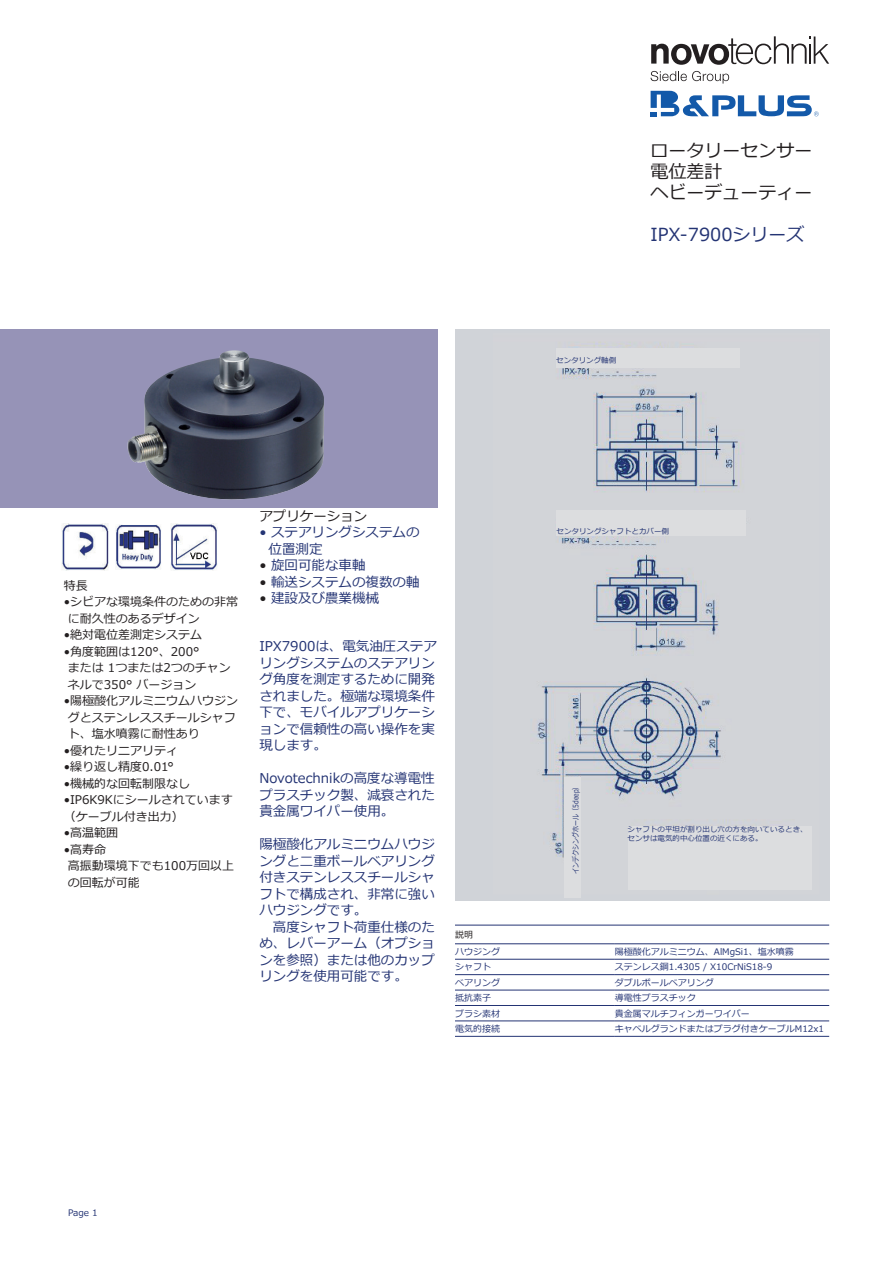
<style>
.page{position:relative;width:893px;height:1263px;background:#fff}
.page>*{position:absolute;margin:0;border:0;box-sizing:border-box;transform-origin:0 0}
.t1{font:18px/21px "Meiryo";color:#231f20}
.t2{font:18px "Meiryo";color:#243474}
.t3{font:13.5px/16.5px "Meiryo";color:#243474}
.t4{font:13.5px "Meiryo";color:#231f20}
.t5{font:12px/16.5px "Meiryo";color:#231f20}
.t6{font:9px "Meiryo";color:#243474}
.t7{font:9px "Meiryo";color:#231f20}
.t8{font:7.5px/9px "Meiryo";color:#243474}
.t9{font:7.5px "Meiryo";color:#243474;scale:.8 1}
.s1{color:#231f20}
</style>
<div class="page">
<hr style="left:455px;top:943px;width:160px;height:1px;background:#243474">
<hr style="left:615px;top:943px;width:214px;height:1px;background:#243474">
<hr style="left:455px;top:959px;width:160px;height:1px;background:#243474">
<hr style="left:615px;top:959px;width:214px;height:1px;background:#243474">
<hr style="left:455px;top:974px;width:160px;height:1px;background:#243474">
<hr style="left:615px;top:974px;width:214px;height:1px;background:#243474">
<hr style="left:455px;top:990px;width:160px;height:1px;background:#243474">
<hr style="left:615px;top:990px;width:214px;height:1px;background:#243474">
<hr style="left:455px;top:1005px;width:160px;height:1px;background:#243474">
<hr style="left:615px;top:1005px;width:214px;height:1px;background:#243474">
<hr style="left:455px;top:1021px;width:160px;height:1px;background:#243474">
<hr style="left:615px;top:1021px;width:214px;height:1px;background:#243474">
<hr style="left:455px;top:1036px;width:160px;height:1px;background:#243474">
<hr style="left:615px;top:1036px;width:214px;height:1px;background:#243474">
<hr style="left:455px;top:925px;width:374px;height:1px;background:#243474">
<div style="left:0;top:330px;width:438px;height:178px;background:#9693b7"></div>
<img style="left:127px;top:350px;width:197px;height:149px">
<img style="left:115px;top:524px;width:46px;height:45px">
<img style="left:61px;top:523px;width:47px;height:47px">
<img style="left:171px;top:524px;width:46px;height:46px">
<img style="left:455px;top:330px;width:374px;height:571px">
<svg style="left:651px;top:91px;width:168px;height:25px"></svg>
<svg style="left:651px;top:36px;width:178px;height:29px"></svg>
<svg style="left:651px;top:71px;width:78px;height:13px"></svg>
<div style="left:628px;top:826px;width:183px;height:63px;background:#dcdddf"></div>
<div style="left:556px;top:348px;width:184px;height:20px;background:#dcdddf"></div>
<div style="left:557px;top:510px;width:189px;height:26px;background:#dcdddf"></div>
<div style="left:564px;top:777px;width:16px;height:121px;background:#dcdddf"></div>
<h1 class="t1" style="left:651px;top:141px;width:163px">ロータリーセンサー電位差計<br>ヘビーデューティー</h1>
<h1 class="t2" style="left:651px;top:222px;width:155px">IPX-7900シリーズ</h1>
<p class="t8" style="left:556px;top:356px;width:61px">センタリング軸側</p>
<p class="t5" style="left:64px;top:578px;width:25px">特長</p>
<p class="t5" style="left:68px;top:594px;width:172px;text-indent:-4px">•シビアな環境条件のための非常に耐久性のあるデザイン</p>
<p class="t5" style="left:64px;top:627px;width:140px">•絶対電位差測定システム</p>
<p class="t5" style="left:68px;top:644px;width:164px;text-indent:-4px">•角度範囲は120°、200°<br>または 1つまたは2つのチャンネルで350° バージョン</p>
<p class="t5" style="left:68px;top:693px;width:172px;text-indent:-4px">•陽極酸化アルミニウムハウジングとステンレススチールシャフト、塩水噴霧に耐性あり</p>
<p class="t5" style="left:64px;top:743px;width:116px">•優れたリニアリティ</p>
<p class="t5" style="left:64px;top:759px;width:112px">•繰り返し精度0.01°</p>
<p class="t5" style="left:64px;top:776px;width:128px">•機械的な回転制限なし</p>
<p class="t5" style="left:64px;top:792px;width:171px">•IP6K9Kにシールされています（ケーブル付き出力）</p>
<p class="t5" style="left:64px;top:825px;width:56px">•高温範囲</p>
<p class="t5" style="left:68px;top:842px;width:168px;text-indent:-4px">•高寿命<br>高振動環境下でも100万回以上の回転が可能</p>
<p class="t4" style="left:259px;top:506px;width:109px">アプリケーション</p>
<p class="t3" style="left:269px;top:525px;width:153px;text-indent:-9px">• ステアリングシステムの位置測定</p>
<p class="t3" style="left:259px;top:558px;width:108px"><span class="s1">•</span> 旋回可能な車軸</p>
<p class="t3" style="left:259px;top:574px;width:162px"><span class="s1">•</span> 輸送システムの複数の軸</p>
<p class="t3" style="left:259px;top:591px;width:121px"><span class="s1">•</span> 建設及び農業機械</p>
<p class="t3" style="left:259px;top:639px;width:179px">IPX7900は、電気油圧ステアリングシステムのステアリング角度を測定するために開発されました。極端な環境条件下で、モバイルアプリケーションで信頼性の高い操作を実現します。</p>
<p class="t3" style="left:259px;top:771px;width:177px;text-align:justify">Novotechnikの高度な導電性プラスチック製、減衰された貴金属ワイパー使用。</p>
<p class="t3" style="left:259px;top:837px;width:177px">陽極酸化アルミニウムハウジングと二重ボールベアリング付きステンレススチールシャフトで構成され、非常に強いハウジングです。<br>　高度シャフト荷重仕様のため、レバーアーム（オプションを参照）または他のカップリングを使用可能です。</p>
<p class="t8" style="left:557px;top:527px;width:114px">センタリングシャフトとカバー側</p>
<p class="t9" style="left:570px;top:898px;width:144px;rotate:-90deg">　　　　インデクシングホール（5deep）</p>
<p class="t8" style="left:628px;top:825px;width:181px">シャフトの平坦が割り出し穴の方を向いているとき、センサは電気的中心位置の近くにある。</p>
<p class="t7" style="left:455px;top:928px;width:19px">説明</p>
<p class="t6" style="left:455px;top:945px;width:46px">ハウジング</p>
<p class="t6" style="left:615px;top:945px;width:180px">陽極酸化アルミニウム、AlMgSi1、塩水噴霧</p>
<p class="t6" style="left:455px;top:961px;width:37px">シャフト</p>
<p class="t6" style="left:615px;top:961px;width:159px">ステンレス鋼1.4305 / X10CrNiS18-9</p>
<p class="t6" style="left:455px;top:976px;width:46px">ベアリング</p>
<p class="t6" style="left:615px;top:976px;width:100px">ダブルボールベアリング</p>
<p class="t6" style="left:455px;top:992px;width:37px">抵抗素子</p>
<p class="t6" style="left:615px;top:992px;width:82px">導電性プラスチック</p>
<p class="t6" style="left:455px;top:1007px;width:46px">ブラシ素材</p>
<p class="t6" style="left:615px;top:1007px;width:136px">貴金属マルチフィンガーワイパー</p>
<p class="t6" style="left:455px;top:1022px;width:46px">電気的接続</p>
<p class="t6" style="left:615px;top:1022px;width:211px">キャベルグランドまたはプラグ付きケーブルM12x1</p>
<p class="t6" style="left:68px;top:1206px;width:31px">Page 1</p>
</div>
